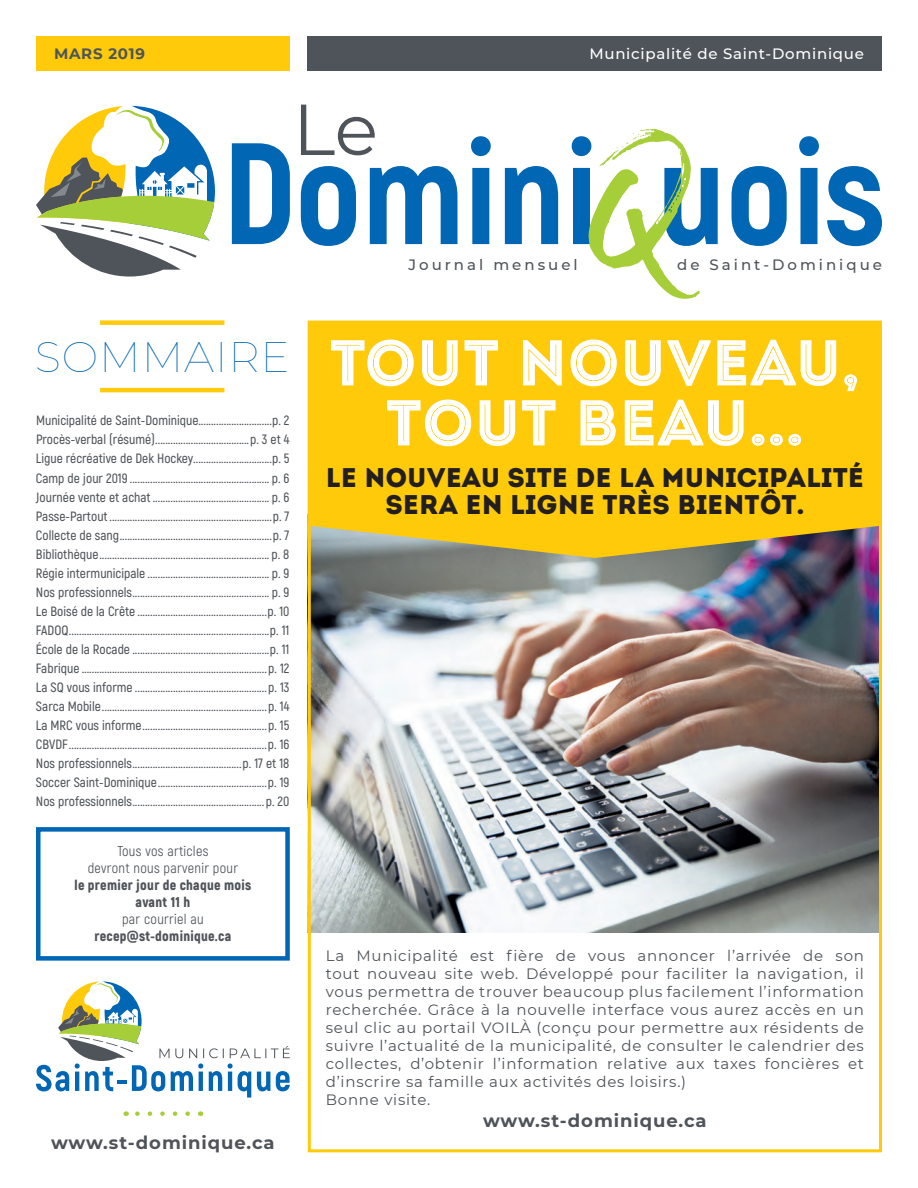
<style>
.page{position:relative;width:918px;height:1188px;background:#fff}
.page>*{position:absolute;margin:0;border:0;box-sizing:border-box;transform-origin:0 0}
.t1{font:64.5px/60px "Intro Inline";color:#fff;text-align:center}
.t2{font:100 43.5px "Montserrat";letter-spacing:.02em;color:#0166b3}
.t3{font:27px/27px "Intro";color:#231f20;text-align:center}
.t4{font:700 18px "Montserrat";letter-spacing:.05em;color:#4e545a}
.t5{font:15px/18px "Montserrat";letter-spacing:.05em;color:#4e545a}
.t6{font:500 15px "Montserrat";letter-spacing:.2em;color:#4e545a}
.t7{font:500 15px "Montserrat";letter-spacing:.05em;color:#fff}
.t8{font:700 15px "Montserrat";letter-spacing:.05em;color:#4e545a}
.t9{font:900 14.25px/17.1px "Akrobat";letter-spacing:.02em;color:#4e545a;text-align:center}
.t10{font:14.25px/17.1px "Akrobat";letter-spacing:.02em;color:#4e545a;text-align:center}
.t11{font:600 13.5px/19px "Akrobat";color:#4e545a;text-align:justify}
</style>
<div class="page">
<img style="left:312px;top:558px;width:566px;height:374px">
<hr style="left:100px;top:388px;width:124px;height:4px;background:#feca0a">
<div style="left:100px;top:320px;width:124px;height:5px;background:#feca0a"></div>
<div style="left:36px;top:827px;width:254px;height:134px;border:4px solid #0166b3"></div>
<svg style="left:126px;top:1111px;width:62px;height:5px"></svg>
<svg style="left:36px;top:981px;width:254px;height:117px"></svg>
<svg style="left:232px;top:136px;width:650px;height:110px"></svg>
<svg style="left:36px;top:106px;width:179px;height:171px"></svg>
<svg style="left:589px;top:129px;width:111px;height:170px"></svg>
<svg style="left:301px;top:105px;width:74px;height:50px"></svg>
<div style="left:308px;top:36px;width:574px;height:35px;background:#4e545a"></div>
<div style="left:36px;top:36px;width:254px;height:35px;background:#feca0a"></div>
<div style="left:308px;top:321px;width:574px;height:237px;background:#feca0a"></div>
<p class="t8" style="left:54px;top:43px;width:93px">MARS 2019</p>
<p class="t7" style="left:589px;top:43px;width:276px">Municipalité de Saint-Dominique</p>
<h2 class="t2" style="left:35px;top:327px;width:256px">SOMMAIRE</h2>
<p class="t11" style="left:36px;top:411px;width:255px">Municipalité de Saint-Dominique.............................p. 2<br>Procès-verbal (résumé).....................................p. 3 et 4<br>Ligue récréative de Dek Hockey...............................p. 5<br>Camp de jour 2019 ....................................................... p. 6<br>Journée vente et achat.............................................. p. 6<br>Passe-Partout................................................................p. 7<br>Collecte de sang............................................................p. 7<br>Bibliothèque................................................................... p. 8<br>Régie intermunicipale ................................................ p. 9<br>Nos professionnels...................................................... p. 9<br>Le Boisé de la Crête ...................................................p. 10<br>FADOQ...............................................................................p. 11<br>École de la Rocade ......................................................p. 11<br>Fabrique .........................................................................p. 12<br>La SQ vous informe ....................................................p. 13<br>Sarca Mobile.................................................................p. 14<br>La MRC vous informe.................................................p. 15<br>CBVDF..............................................................................p. 16<br>Nos professionnels...........................................p. 17 et 18<br>Soccer Saint-Dominique...........................................p. 19<br>Nos professionnels....................................................p. 20</p>
<p class="t10" style="left:88px;top:842px;width:152px">Tous vos articles<br>devront nous parvenir pour</p>
<p class="t9" style="left:75px;top:876px;width:178px">le premier jour de chaque mois avant 11 h</p>
<p class="t10" style="left:122px;top:911px;width:83px">par courriel au</p>
<p class="t9" style="left:94px;top:928px;width:138px">recep@st-dominique.ca</p>
<h3 class="t4" style="left:51px;top:1129px;width:225px">www.st-dominique.ca</h3>
<p class="t6" style="left:409px;top:254px;width:171px">Journal mensuel</p>
<p class="t6" style="left:677px;top:254px;width:206px">de Saint-Dominique</p>
<h1 class="t1" style="left:330px;top:333px;width:532px">TOUT NOUVEAU,<br>TOUT BEAU...</h1>
<h3 class="t3" style="left:326px;top:464px;width:540px">LE NOUVEAU SITE DE LA MUNICIPALITÉ<br>SERA EN LIGNE TRÈS BIENTÔT.</h3>
<p class="t5" style="left:326px;top:946px;width:540px">La Municipalité est fière de vous annoncer l’arrivée de son tout nouveau site web. Développé pour faciliter la navigation, il vous permettra de trouver beaucoup plus facilement l’information recherchée. Grâce à la nouvelle interface vous aurez accès en un seul clic au portail VOILÀ (conçu pour permettre aux résidents de suivre l’actualité de la municipalité, de consulter le calendrier des collectes, d’obtenir l’information relative aux taxes foncières et d’inscrire sa famille aux activités des loisirs.)<br>Bonne visite.</p>
<h3 class="t4" style="left:483px;top:1108px;width:225px">www.st-dominique.ca</h3>
</div>
